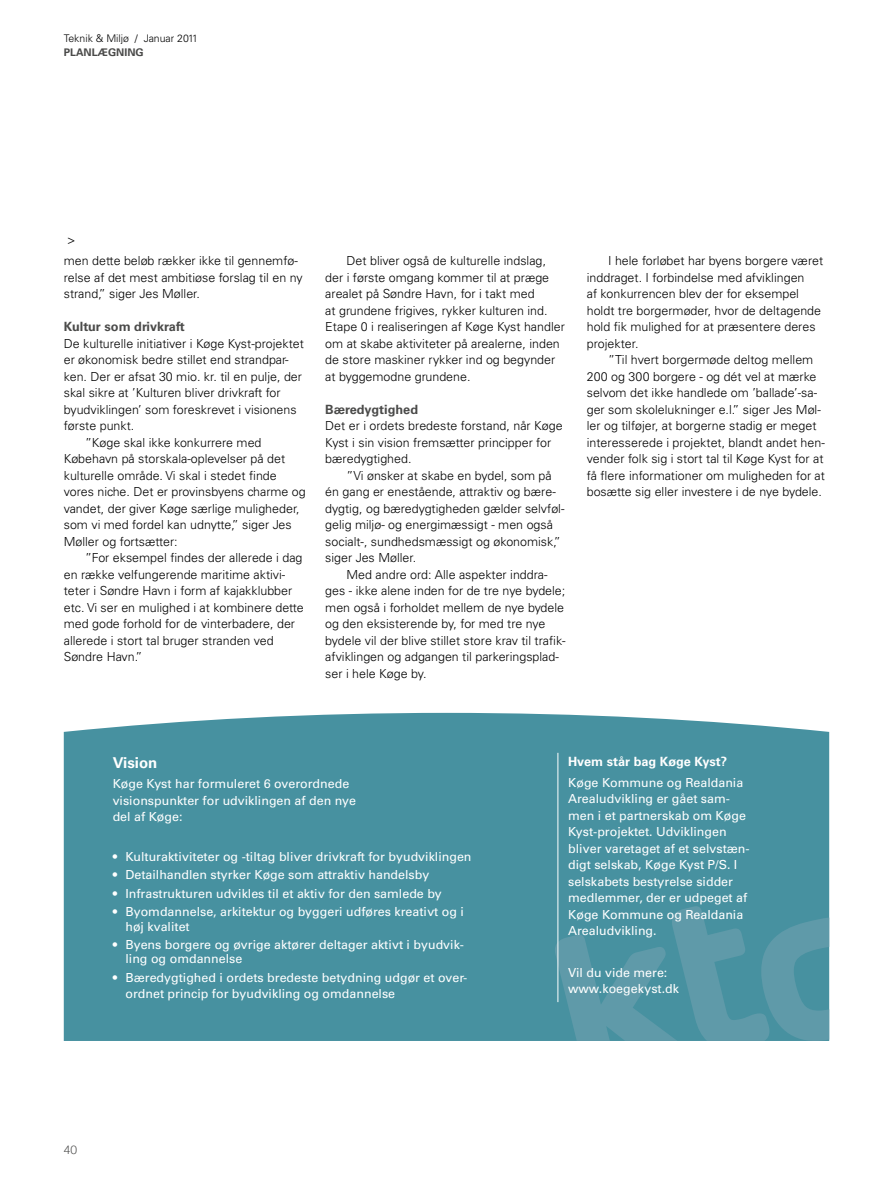
<style>
.page{position:relative;width:893px;height:1200px;background:#fff}
.page>*{position:absolute;margin:0;border:0;box-sizing:border-box;transform-origin:0 0}
.t1{font:700 15px "Univers";color:#fff}
.t2{font:700 12.75px "Univers";color:#4a4a49}
.t3{font:700 12.75px "Univers";color:#fff}
.t4{font:300 12.6px "Univers";color:#000}
.t5{font:300 12.45px/16.5px "Univers";color:#000}
.t6{font:12.45px/16.5px "Univers";color:#fff}
.t7{font:300 12px "Helvetica Neue";color:#4a4a49}
.t8{font:300 10.5px "Univers";color:#000}
.t9{font:700 10.5px "Univers";color:#4a4a49}
</style>
<div class="page">
<div style="left:64px;top:712px;width:765px;height:328px;background:#4791a0"></div>
<svg style="left:555px;top:905px;width:274px;height:135px;background:#5295a4"></svg>
<hr style="left:557px;top:752px;width:1px;height:249px;background:#fff">
<p class="t8" style="left:64px;top:32px;width:136px">Teknik &amp; Miljø / Januar 2011</p>
<p class="t9" style="left:64px;top:46px;width:8px">Pla</p>
<p class="t9" style="left:84px;top:46px;width:17px">nlæg</p>
<p class="t9" style="left:116px;top:46px;width:27px">ning</p>
<p class="t4" style="left:67px;top:232px;width:10px">&gt;</p>
<p class="t5" style="left:64px;top:252px;width:240px">men dette beløb rækker ikke til gennemfø&shy;relse af det mest ambitiøse forslag til en ny strand,” siger Jes Møller.</p>
<p class="t2" style="left:64px;top:319px;width:123px">Kultur som drivkraft</p>
<p class="t5" style="left:64px;top:335px;width:242px">De kulturelle initiativer i Køge Kyst-projektet</p>
<p class="t5" style="left:64px;top:351px;width:226px">er økonomisk bedre stillet end strandpar-</p>
<p class="t5" style="left:64px;top:368px;width:240px">ken. Der er afsat 30 mio. kr. til en pulje, der</p>
<p class="t5" style="left:64px;top:384px;width:218px">skal sikre at ’Kulturen bliver drivkraft for</p>
<p class="t5" style="left:64px;top:401px;width:234px">byudviklingen’ som foreskrevet i visionens</p>
<p class="t5" style="left:64px;top:417px;width:72px">første punkt.</p>
<p class="t5" style="left:85px;top:434px;width:178px">”Køge skal ikke konkurrere med</p>
<p class="t5" style="left:64px;top:450px;width:223px">Købehavn på storskala-oplevelser på det</p>
<p class="t5" style="left:64px;top:467px;width:214px">kulturelle område. Vi skal i stedet finde</p>
<p class="t5" style="left:64px;top:483px;width:244px">vores niche. Det er provinsbyens charme og</p>
<p class="t5" style="left:64px;top:500px;width:237px">vandet, der giver Køge særlige muligheder,</p>
<p class="t5" style="left:64px;top:516px;width:229px">som vi med fordel kan udnytte,” siger Jes</p>
<p class="t5" style="left:64px;top:533px;width:115px">Møller og fortsætter:</p>
<p class="t5" style="left:85px;top:549px;width:219px">”For eksempel findes der allerede i dag</p>
<p class="t5" style="left:64px;top:566px;width:223px">en række velfungerende maritime aktivi-</p>
<p class="t5" style="left:64px;top:582px;width:230px">teter i Søndre Havn i form af kajakklubber</p>
<p class="t5" style="left:64px;top:599px;width:242px">etc. Vi ser en mulighed i at kombinere dette</p>
<p class="t5" style="left:64px;top:615px;width:233px">med gode forhold for de vinterbadere, der</p>
<p class="t5" style="left:64px;top:632px;width:212px">allerede i stort tal bruger stranden ved</p>
<p class="t5" style="left:64px;top:648px;width:80px">Søndre Havn.”</p>
<p class="t5" style="left:325px;top:252px;width:241px;text-indent:21px">Det bliver også de kulturelle indslag, der i første omgang kommer til at præge arealet på Søndre Havn, for i takt med<br>at grundene frigives, rykker kulturen ind.<br>Etape 0 i realiseringen af Køge Kyst handler om at skabe aktiviteter på arealerne, inden de store maskiner rykker ind og begynder at byggemodne grundene.</p>
<p class="t2" style="left:325px;top:402px;width:94px">Bæredygtighed</p>
<p class="t5" style="left:325px;top:417px;width:239px">Det er i ordets bredeste forstand, når Køge<br>Kyst i sin vision fremsætter principper for bæredygtighed.</p>
<p class="t5" style="left:325px;top:467px;width:241px;text-indent:21px">”Vi ønsker at skabe en bydel, som på én gang er enestående, attraktiv og bære&shy;dygtig, og bæredygtigheden gælder selvføl&shy;gelig miljø- og energimæssigt - men også socialt-, sundhedsmæssigt og økonomisk,” siger Jes Møller.</p>
<p class="t5" style="left:325px;top:566px;width:242px;text-indent:21px">Med andre ord: Alle aspekter inddra&shy;ges - ikke alene inden for de tre nye bydele; men også i forholdet mellem de nye bydele og den eksisterende by, for med tre nye bydele vil der blive stillet store krav til trafik&shy;afviklingen og adgangen til parkeringsplad&shy;ser i hele Køge by.</p>
<p class="t5" style="left:587px;top:252px;width:238px;text-indent:21px">I hele forløbet har byens borgere været inddraget. I forbindelse med afviklingen<br>af konkurrencen blev der for eksempel holdt tre borgermøder, hvor de deltagende hold fik mulighed for at præsentere deres projekter.</p>
<p class="t5" style="left:587px;top:351px;width:240px;text-indent:21px">”Til hvert borgermøde deltog mellem 200 og 300 borgere - og dét vel at mærke selvom det ikke handlede om ’ballade’-sa&shy;ger som skolelukninger e.l.” siger Jes Møl&shy;ler og tilføjer, at borgerne stadig er meget interesserede i projektet, blandt andet hen&shy;vender folk sig i stort tal til Køge Kyst for at få flere informationer om muligheden for at bosætte sig eller investere i de nye bydele.</p>
<p class="t1" style="left:113px;top:753px;width:46px">Vision</p>
<p class="t6" style="left:113px;top:775px;width:245px">Køge Kyst har formuleret 6 overordnede visionspunkter for udviklingen af den nye del af Køge:</p>
<p class="t6" style="left:113px;top:847px;width:360px">• Kulturaktiviteter og -tiltag bliver drivkraft for byudviklingen</p>
<p class="t6" style="left:113px;top:866px;width:318px">• Detailhandlen styrker Køge som attraktiv handelsby</p>
<p class="t6" style="left:113px;top:884px;width:331px">• Infrastrukturen udvikles til et aktiv for den samlede by</p>
<p class="t6" style="left:125px;top:904px;width:340px;line-height:14.2px;text-indent:-13px">• Byomdannelse, arkitektur og byggeri udføres kreativt og i høj kvalitet</p>
<p class="t6" style="left:125px;top:937px;width:340px;line-height:14.2px;text-indent:-13px">• Byens borgere og øvrige aktører deltager aktivt i byudvik&shy;ling og omdannelse</p>
<p class="t6" style="left:125px;top:968px;width:343px;text-indent:-13px">• Bæredygtighed i ordets bredeste betydning udgør et over&shy;ordnet princip for byudvikling og omdannelse</p>
<p class="t7" style="left:64px;top:1142px;width:15px">40</p>
<p class="t3" style="left:568px;top:753px;width:161px">Hvem står bag Køge Kyst?</p>
<p class="t6" style="left:568px;top:774px;width:183px">Køge Kommune og Realdania<br>Arealudvikling er gået sam&shy;men i et partnerskab om Køge<br>Kyst-projektet. U dviklingen bliver varetaget af et selvstæn&shy;digt selskab, Køge Kyst P/S. I selskabets bestyrelse sidder medlemmer, der er udpeget af<br>Køge Kommune og Realdania<br>Arealudvikling.</p>
<p class="t6" style="left:568px;top:963px;width:112px">Vil du vide mere: www.koegekyst.dk</p>
</div>
